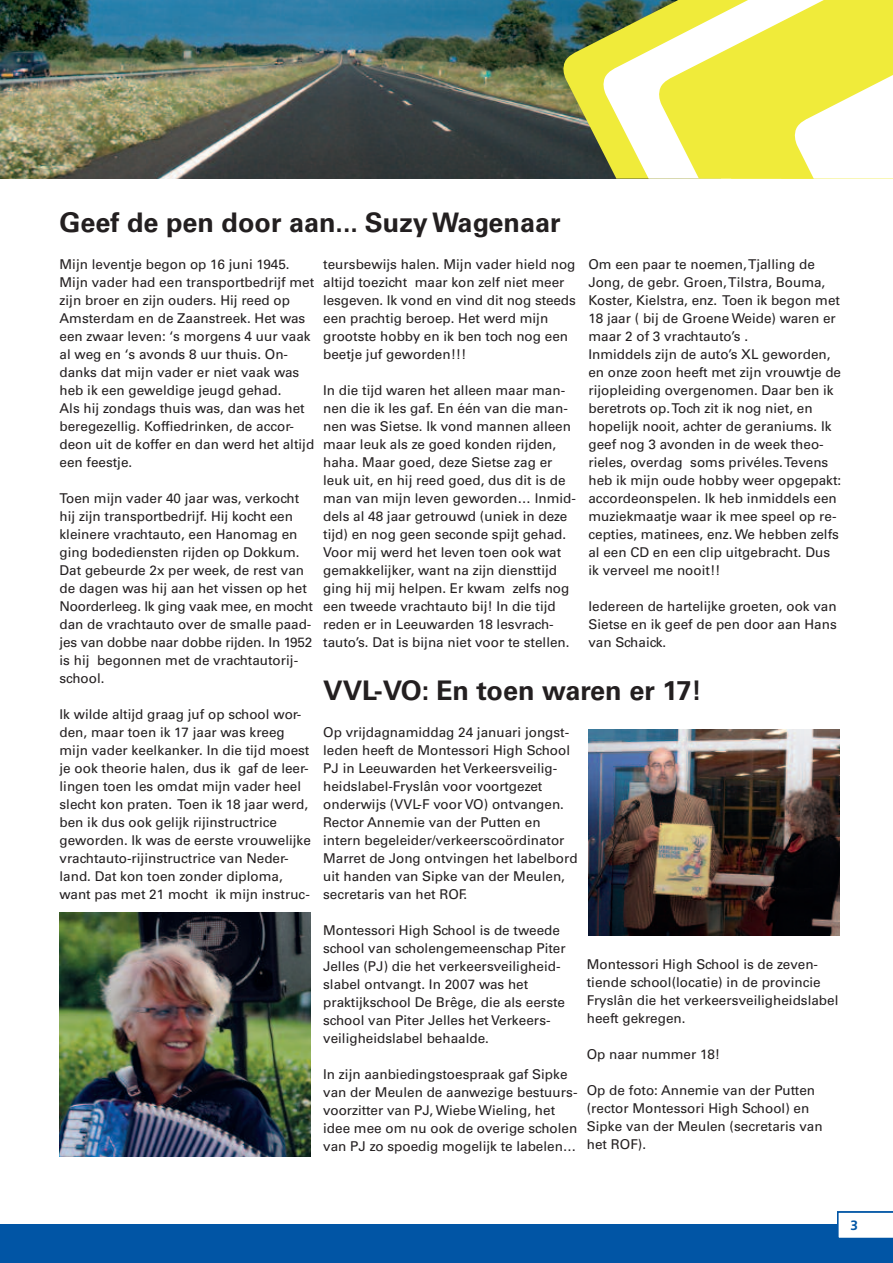
<style>
.page{position:relative;width:893px;height:1263px;background:#fff}
.page>*{position:absolute;margin:0;border:0;box-sizing:border-box;transform-origin:0 0}
.t1{font:700 27px "Univers LT Std";color:#231f20}
.t2{font:13.5px/18px "Univers LT Std";color:#231f20}
.t3{font:700 13.5px "Frutiger LT Std";color:#0155a5}
.s1{font-family:"Lucida Grande"}
</style>
<div class="page">
<div style="left:0;top:1225px;width:893px;height:38px;background:#0155a5"></div>
<svg style="left:838px;top:1212px;width:55px;height:26px"></svg>
<img style="left:0;top:0;width:562px;height:179px">
<img style="left:562px;top:0;width:40px;height:179px">
<svg style="left:602px;top:0;width:56px;height:179px"></svg>
<svg style="left:658px;top:0;width:235px;height:179px"></svg>
<img style="left:588px;top:729px;width:251px;height:206px">
<img style="left:60px;top:913px;width:250px;height:244px">
<h1 class="t1" style="left:60px;top:213px;width:503px">Geef de pen door aan... SuzyWagenaar</h1>
<p class="t2" style="left:60px;top:256px;width:256px">Mijn leventje begon op 16 juni 1945.<br>Mijn vader had een transportbedrijf met zijn broer en zijn ouders. Hij reed op Amsterdam en de Zaanstreek. Het was een zwaar leven: ‘s morgens 4 uur vaak al weg en ‘s avonds 8 uur thuis. On&shy;danks dat mijn vader er niet vaak was heb ik een geweldige jeugd gehad.<br>Als hij zondags thuis was, dan was het beregezellig. Koffiedrinken, de accor&shy;deon uit de koffer en dan werd het altijd een feestje.</p>
<p class="t2" style="left:60px;top:490px;width:255px">Toen mijn vader 40 jaar was, verkocht hij zijn transportbedrijf. Hij kocht een kleinere vrachtauto, een Hanomag en ging bodediensten rijden op Dokkum.<br>Dat gebeurde 2x per week, de rest van de dagen was hij aan het vissen op het Noorderleeg. Ik ging vaak mee, en mocht dan de vrachtauto over de smalle paad&shy;jes van dobbe naar dobbe rijden. In 1952 is hij begonnen met de vrachtautorij&shy;school.</p>
<p class="t2" style="left:60px;top:706px;width:253px">Ik wilde altijd graag juf op school wor&shy;den, maar toen ik 17 jaar was kreeg mijn vader keelkanker. In die tijd moest je ook theorie halen, dus ik gaf de leer&shy;lingen toen les omdat mijn vader heel slecht kon praten. Toen ik 18 jaar werd, ben ik dus ook gelijk rijinstructrice geworden. Ik was de eerste vrouwelijke vrachtauto-rijinstructrice van Neder&shy;land. Dat kon toen zonder diploma, want pas met 21 mocht ik mijn instruc-</p>
<p class="t2" style="left:323px;top:256px;width:254px">teursbewijs halen. Mijn vader hield nog altijd toezicht maar kon zelf niet meer lesgeven. Ik vond en vind dit nog steeds een prachtig beroep. Het werd mijn grootste hobb<span class="s1">y</span> en ik ben toch nog een beetje juf geworden!!!</p>
<p class="t2" style="left:323px;top:382px;width:254px">In die tijd waren het alleen maar man&shy;nen die ik les gaf. En één van die man&shy;nen was Sietse. Ik vond mannen alleen maar leuk als ze goed konden rijden, haha. Maar goed, deze Sietse zag er leuk uit, en hij reed goed, dus dit is de man van mijn leven geworden… Inmid&shy;dels al 48 jaar getrouwd (uniek in deze tijd) en nog geen seconde spijt gehad.<br>Voor mij werd het leven toen ook wat gemakkelijker, want na zijn diensttijd ging hij mij helpen. Er kwam zelfs nog een tweede vrachtauto bij! In die tijd reden er in Leeuwarden 18 lesvrach&shy;tauto’s. Dat is bijna niet voor te stellen.</p>
<p class="t2" style="left:588px;top:256px;width:254px">Om een paar te noemen,Tjalling de Jong, de gebr. Groen,Tilstra, Bouma, Koster, Kielstra, enz. Toen ik begon met 18 jaar ( bij de Groene Weide) waren er maar 2 of 3 vrachtauto’s .<br>Inmiddels zijn de auto’s XL geworden, en onze zoon heeft met zijn vrouwtje de rijopleiding overgenomen. Daar ben ik beretrots op.Toch zit ik nog niet, en hopelijk nooit, achter de geraniums. Ik geef nog 3 avonden in de week theo&shy;rieles, overdag soms privéles.Tevens heb ik mijn oude hobby weer opgepakt: accordeonspelen. Ik heb inmiddels een muziekmaatje waar ik mee speel op re&shy;cepties, matinees, enz. We hebben zelfs al een CD en een clip uitgebracht. Dus ik verveel me nooit!!</p>
<p class="t2" style="left:588px;top:598px;width:250px;text-align:justify">Iedereen de hartelijke groeten, ook van Sietse en ik geef de pen door aan Hans van Schaick.</p>
<h1 class="t1" style="left:323px;top:681px;width:380px">VVL-VO: En toen waren er 17!</h1>
<p class="t2" style="left:323px;top:724px;width:256px">Op vrijdagnamiddag 24 januari jongst&shy;leden heeft de Montessori High School PJ in Leeuwarden het Verkeersveilig&shy;heidslabel-Fryslân voor voortgezet onderwijs (VVL-F voor VO) ontvangen.<br>Rector Annemie van der Putten en intern begeleider/verkeerscoördinator Marret de Jong ontvingen het labelbord uit handen van Sipke van der Meulen, secretaris van het ROF.</p>
<p class="t2" style="left:323px;top:922px;width:244px">Montessori High School is de tweede school van scholengemeenschap Piter Jelles (PJ) die het verkeersveiligheid&shy;slabel ontvangt. In 2007 was het praktijkschool De Brêge, die als eerste school van Piter Jelles het Verkeers&shy;veiligheidslabel behaalde.</p>
<p class="t2" style="left:323px;top:1066px;width:256px">In zijn aanbiedingstoespraak gaf Sipke van der Meulen de aanwezige bestuurs&shy;voorzitter van PJ, Wiebe Wieling, het idee mee om nu ook de overige scholen van PJ zo spoedig mogelijk te labelen…</p>
<p class="t2" style="left:587px;top:957px;width:253px">Montessori High School is de zeven&shy;tiende school(locatie) in de provincie Fryslân die het verkeersveiligheidslabel heeft gekregen.</p>
<p class="t2" style="left:587px;top:1047px;width:135px">Op naar nummer 18!</p>
<p class="t2" style="left:587px;top:1083px;width:237px">Op de foto: Annemie van der Putten (rector Montessori High School) en<br>Sipke van der Meulen (secretaris van het ROF).</p>
<p class="t3" style="left:850px;top:1219px;width:9px">3</p>
</div>
